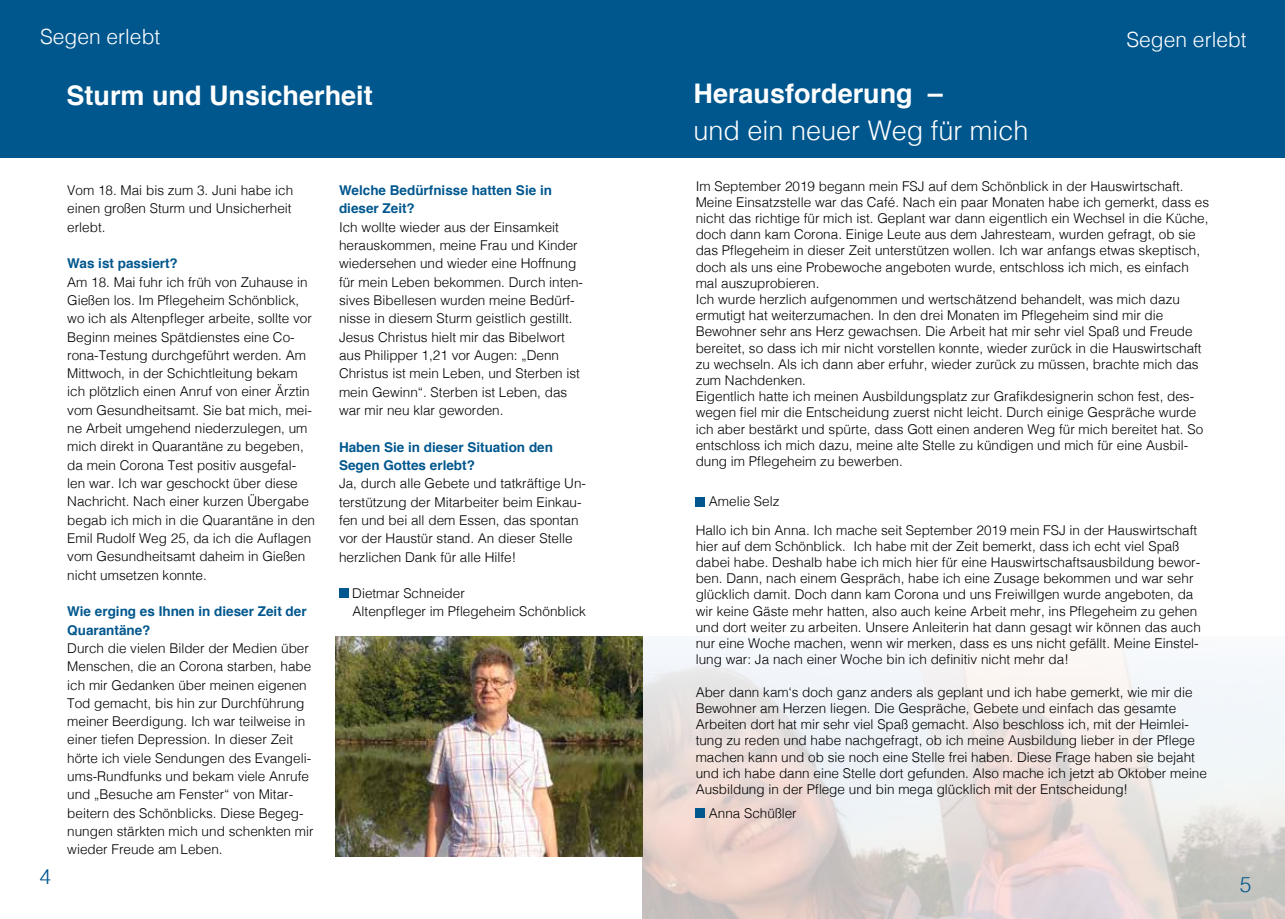
<style>
.page{position:relative;width:1285px;height:919px;background:#fff}
.page>*{position:absolute;margin:0;border:0;box-sizing:border-box;transform-origin:0 0}
.t1{font:700 27px "Helvetica";color:#fff}
.t2{font:300 27px "Helvetica";color:#fff}
.t3{font:300 21px "Helvetica";color:#fff}
.t4{font:300 21px "Helvetica";color:#00578e}
.t5{font:300 13.5px/18.3px "Helvetica";color:#000}
.t6{font:700 13.5px/18.3px "Helvetica";color:#00578e}
</style>
<div class="page">
<img style="left:642px;top:636px;width:642px;height:282px">
<div style="left:0;top:0;width:1284px;height:157px;background:#00578e"></div>
<div style="left:339px;top:588px;width:9px;height:9px;background:#00578e"></div>
<div style="left:695px;top:496px;width:10px;height:10px;background:#00578e"></div>
<img style="left:336px;top:636px;width:306px;height:220px">
<div style="left:695px;top:808px;width:10px;height:9px;background:#00578e"></div>
<h2 class="t3" style="left:40px;top:19px;width:122px">Segen erlebt</h2>
<h1 class="t1" style="left:66px;top:74px;width:308px">Sturm und Unsicherheit</h1>
<h2 class="t4" style="left:39px;top:858px;width:13px">4</h2>
<p class="t5" style="left:67px;top:180px;width:227px;text-align:justify">Vom 18. Mai bis zum 3. Juni habe ich einen großen Sturm und Unsicherheit erlebt.</p>
<p class="t6" style="left:67px;top:254px;width:112px">Was ist passiert?</p>
<p class="t5" style="left:67px;top:271px;width:249px">Am 18. Mai fuhr ich früh von Zuhause in Gießen los. Im Pflegeheim Schönblick, wo ich als Altenpfleger arbeite, sollte vor Beginn meines Spätdienstes eine Co&shy;rona-Testung durchgeführt werden. Am Mittwoch, in der Schichtleitung bekam ich plötzlich einen Anruf von einer Ärztin vom Gesundheitsamt. Sie bat mich, mei&shy;ne Arbeit umgehend niederzulegen, um mich direkt in Quarantäne zu begeben, da mein Corona Test positiv ausgefal&shy;len war. Ich war geschockt über diese Nachricht. Nach einer kurzen Übergabe begab ich mich in die Quarantäne in den Emil Rudolf Weg 25, da ich die Auflagen vom Gesundheitsamt daheim in Gießen nicht umsetzen konnte.</p>
<p class="t6" style="left:67px;top:602px;width:241px">Wie erging es Ihnen in dieser Zeit der<br>Quarantäne?</p>
<p class="t5" style="left:67px;top:638px;width:248px">Durch die vielen Bilder der Medien über Menschen, die an Corona starben, habe ich mir Gedanken über meinen eigenen Tod gemacht, bis hin zur Durchführung meiner Beerdigung. Ich war teilweise in einer tiefen Depression. In dieser Zeit hörte ich viele Sendungen des Evangeli&shy;ums-Rundfunks und bekam viele Anrufe und „Besuche am Fenster“ von Mitar&shy;beitern des Schönblicks. Diese Begeg&shy;nungen stärkten mich und schenkten mir wieder Freude am Leben.</p>
<p class="t6" style="left:339px;top:181px;width:214px">Welche Bedürfnisse hatten Sie in dieser Zeit?</p>
<p class="t5" style="left:339px;top:217px;width:245px">Ich wollte wieder aus der Einsamkeit herauskommen, meine Frau und Kinder wiedersehen und wieder eine Hoffnung für mein Leben bekommen. Durch inten&shy;sives Bibellesen wurden meine Bedürf&shy;nisse in diesem Sturm geistlich gestillt.<br>Jesus Christus hielt mir das Bibelwort aus Philipper 1,21 vor Augen: „Denn Christus ist mein Leben, und Sterben ist mein Gewinn“. Sterben ist Leben, das war mir neu klar geworden.</p>
<p class="t6" style="left:339px;top:438px;width:215px">Haben Sie in dieser Situation den<br>Segen Gottes erlebt?</p>
<p class="t5" style="left:339px;top:473px;width:248px">Ja, durch alle Gebete und tatkräftige Un&shy;terstützung der Mitarbeiter beim Einkau&shy;fen und bei all dem Essen, das spontan vor der Haustür stand. An dieser Stelle herzlichen Dank für alle Hilfe!</p>
<p class="t5" style="left:352px;top:583px;width:235px">Dietmar Schneider<br>Altenpfleger im Pflegeheim Schönblick</p>
<h2 class="t3" style="left:1126px;top:22px;width:122px">Segen erlebt</h2>
<h1 class="t1" style="left:693px;top:72px;width:251px">Herausforderung –</h1>
<h1 class="t2" style="left:693px;top:107px;width:336px">und ein neuer Weg für mich</h1>
<p class="t5" style="left:695px;top:177px;width:515px;line-height:16.2px">Im September 2019 begann mein FSJ auf dem Schönblick in der Hauswirtschaft.<br>Meine Einsatzstelle war das Café. Nach ein paar Monaten habe ich gemerkt, dass es nicht das richtige für mich ist. Geplant war dann eigentlich ein Wechsel in die Küche, doch dann kam Corona. Einige Leute aus dem Jahresteam, wurden gefragt, ob sie das Pflegeheim in dieser Zeit unterstützen wollen. Ich war anfangs etwas skeptisch, doch als uns eine Probewoche angeboten wurde, entschloss ich mich, es einfach mal auszuprobieren.<br>Ich wurde herzlich aufgenommen und wertschätzend behandelt, was mich dazu ermutigt hat weiterzumachen. In den drei Monaten im Pflegeheim sind mir die Bewohner sehr ans Herz gewachsen. Die Arbeit hat mir sehr viel Spaß und Freude bereitet, so dass ich mir nicht vorstellen konnte, wieder zurück in die Hauswirtschaft zu wechseln. Als ich dann aber erfuhr, wieder zurück zu müssen, brachte mich das zum Nachdenken.<br>Eigentlich hatte ich meinen Ausbildungsplatz zur Grafikdesignerin schon fest, des&shy;wegen fiel mir die Entscheidung zuerst nicht leicht. Durch einige Gespräche wurde ich aber bestärkt und spürte, dass Gott einen anderen Weg für mich bereitet hat. So entschloss ich mich dazu, meine alte Stelle zu kündigen und mich für eine Ausbil&shy;dung im Pflegeheim zu bewerben.</p>
<p class="t5" style="left:708px;top:491px;width:72px">Amelie Selz</p>
<p class="t5" style="left:695px;top:520px;width:506px;line-height:16.2px">Hallo ich bin Anna. Ich mache seit September 2019 mein FSJ in der Hauswirtschaft hier auf dem Schönblick. Ich habe mit der Zeit bemerkt, dass ich echt viel Spaß dabei habe. Deshalb habe ich mich hier für eine Hauswirtschaftsausbildung bewor&shy;ben. Dann, nach einem Gespräch, habe ich eine Zusage bekommen und war sehr glücklich damit. Doch dann kam Corona und uns Freiwillgen wurde angeboten, da wir keine Gäste mehr hatten, also auch keine Arbeit mehr, ins Pflegeheim zu gehen und dort weiter zu arbeiten. Unsere Anleiterin hat dann gesagt wir können das auch nur eine Woche machen, wenn wir merken, dass es uns nicht gefällt. Meine Einstel&shy;lung war: Ja nach einer Woche bin ich definitiv nicht mehr da!</p>
<p class="t5" style="left:695px;top:682px;width:512px;line-height:16.2px">Aber dann kam‘s doch ganz anders als geplant und ich habe gemerkt, wie mir die Bewohner am Herzen liegen. Die Gespräche, Gebete und einfach das gesamte Arbeiten dort hat mir sehr viel Spaß gemacht. Also beschloss ich, mit der Heimlei&shy;tung zu reden und habe nachgefragt, ob ich meine Ausbildung lieber in der Pflege machen kann und ob sie noch eine Stelle frei haben. Diese Frage haben sie bejaht und ich habe dann eine Stelle dort gefunden. Also mache ich jetzt ab Oktober meine Ausbildung in der Pflege und bin mega glücklich mit der Entscheidung!</p>
<p class="t5" style="left:708px;top:802px;width:89px">Anna Schüßler</p>
<h2 class="t4" style="left:1239px;top:866px;width:13px">5</h2>
</div>
